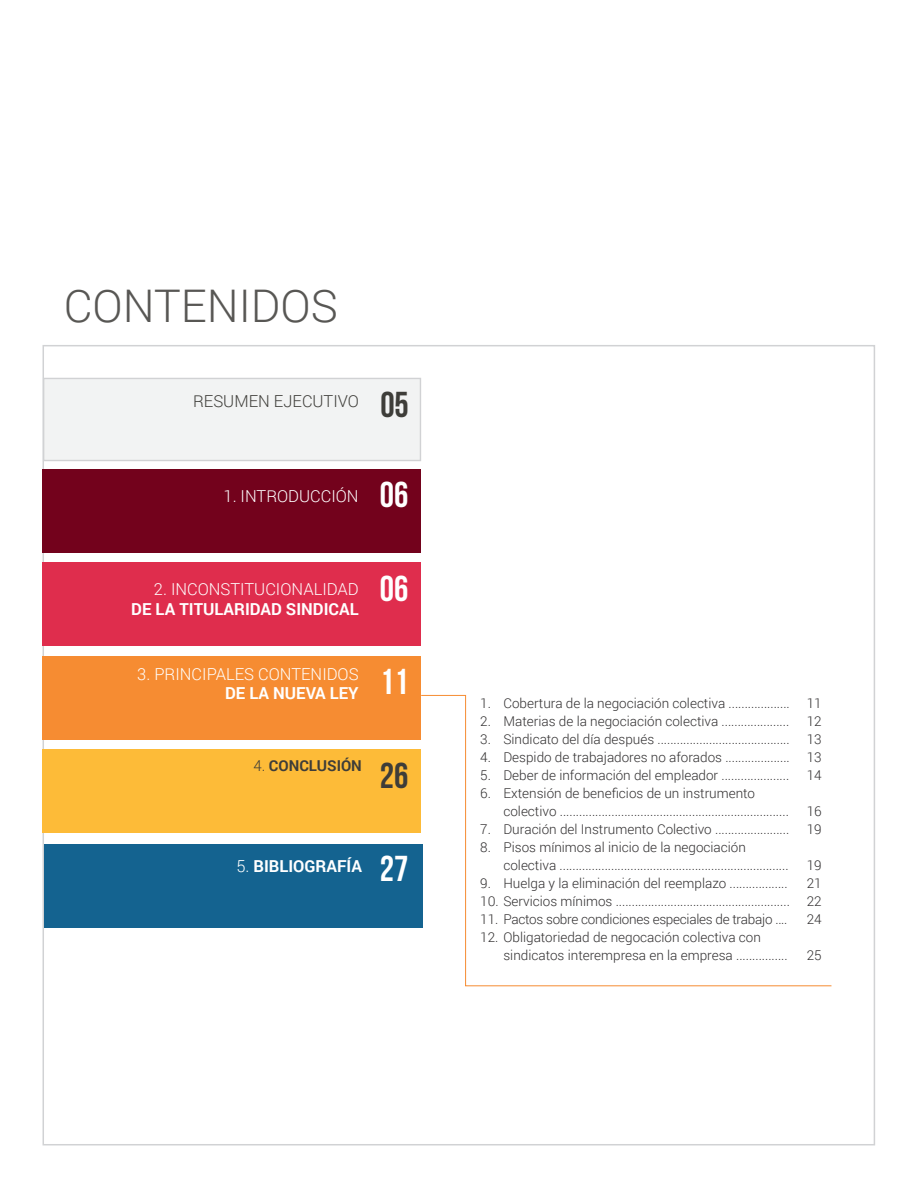
<style>
.page{position:relative;width:918px;height:1188px;background:#fff}
.page>*{position:absolute;margin:0;border:0;box-sizing:border-box;transform-origin:0 0}
.t1{font:300 45px "Roboto";color:#585754}
.t2{font:36px "Bebas Neue";color:#3e3d39}
.t3{font:700 16.5px/19.5px "Roboto";color:#fff}
.t4{font:300 16.5px/19.5px "Roboto";color:#fff}
.t5{font:300 16.5px "Roboto";color:#3e3d39}
.t6{font:700 15px "Roboto";color:#3e3d39}
.t7{font:300 13.5px/18px "Roboto";color:#312f30}
.t8{font:300 13.5px "Roboto";letter-spacing:-.02em;color:#312f30}
.s1{font-family:"Bebas Neue";font-weight:400;font-size:36px}
.s2{font-weight:300}
.s3{font-weight:700}
</style>
<div class="page">
<div style="left:43px;top:469px;width:378px;height:84px;background:#73021c"></div>
<div style="left:44px;top:844px;width:379px;height:83px;background:#146390"></div>
<div style="left:43px;top:562px;width:378px;height:84px;background:#df2d4d"></div>
<div style="left:43px;top:656px;width:378px;height:83px;background:#f68c32"></div>
<div style="left:43px;top:749px;width:378px;height:84px;background:#fdbb38"></div>
<div style="left:43px;top:378px;width:378px;height:83px;background:#f2f3f3;border:1px solid #d1d2d4"></div>
<svg style="left:420px;top:695px;width:412px;height:292px"></svg>
<h1 class="t1" style="left:64px;top:275px;width:275px">CONTENIDOS</h1>
<p class="t5" style="left:193px;top:390px;width:217px">RESUMEN EJECUTIVO <span class="s1">05</span></p>
<p class="t4" style="left:224px;top:485px;width:186px">1. INTRODUCCIÓN <span class="s1">06</span></p>
<p class="t3" style="left:131px;top:579px;width:279px;text-indent:23px"><span class="s2">2. INCONSTITUCIONALIDAD<br></span>DE LA TITULARIDAD SINDICAL <sup>06</sup></p>
<p class="t4" style="left:225px;top:663px;width:185px;text-indent:-88px">3. PRINCIPALES CONTENIDOS<br><span class="s3">DE LA NUEVA LEY</span> <sup>11</sup></p>
<p class="t6" style="left:253px;top:756px;width:110px"><span class="s2">4.</span> CONCLUSIÓN</p>
<h2 class="t2" style="left:380px;top:756px;width:30px">26</h2>
<p class="t3" style="left:236px;top:856px;width:174px"><span class="s2">5.</span> BIBLIOGRAFÍA <span class="s1">27</span></p>
<p class="t7" style="left:503px;top:694px;width:288px">Cobertura de la negociación colectiva ...................<br>Materias de la negociación colectiva .....................<br>Sindicato del día después .........................................<br>Despido de trabajadores no aforados ....................<br>Deber de información del empleador .....................<br>Extensión de beneficios de un instrumento colectivo .......................................................................<br>Duración del Instrumento Colectivo .......................<br>Pisos mínimos al inicio de la negociación colectiva .......................................................................<br>Huelga y la eliminación del reemplazo ..................</p>
<p class="t7" style="left:480px;top:892px;width:311px">10. Servicios mínimos ......................................................</p>
<p class="t8" style="left:480px;top:910px;width:309px">11. Pactos sobre condiciones especiales de trabajo ....</p>
<p class="t7" style="left:503px;top:928px;width:286px;text-indent:-23px">12. Obligatoriedad de negocación colectiva con sindicatos interempresa en la empresa ................</p>
<p class="t7" style="left:480px;top:694px;width:12px;text-align:justify">1.<br>2.<br>3.<br>4.<br>5.<br>6.</p>
<p class="t7" style="left:480px;top:820px;width:12px">7.<br>8.</p>
<p class="t7" style="left:480px;top:874px;width:12px">9.</p>
<p class="t7" style="left:807px;top:694px;width:16px;text-align:justify">11<br>12<br>13<br>13<br>14</p>
<p class="t7" style="left:807px;top:802px;width:16px">16<br>19</p>
<p class="t7" style="left:807px;top:856px;width:16px;text-align:justify">19<br>21<br>22<br>24</p>
<p class="t7" style="left:807px;top:946px;width:16px">25</p>
</div>
